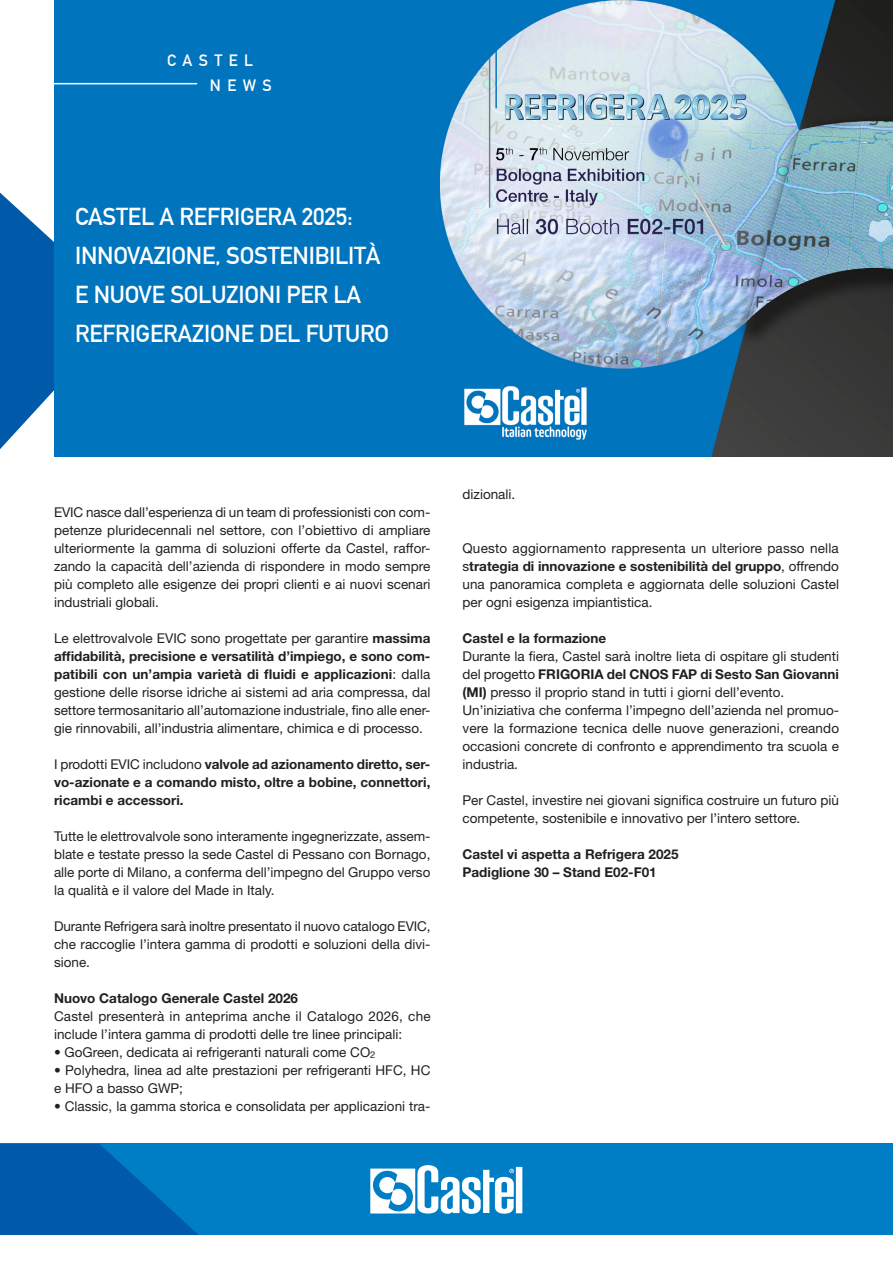
<style>
.page{position:relative;width:893px;height:1263px;background:#fff}
.page>*{position:absolute;margin:0;border:0;box-sizing:border-box;transform-origin:0 0}
.t1{font:700 24px/39px "DIN Alternate";letter-spacing:-.01em;color:#fff}
.t2{font:700 16.05px "DIN Alternate";letter-spacing:.4em;color:#fff}
.t3{font:13.5px/18px "Helvetica Neue LT Std";color:#231f20;text-align:justify}
.t4{font:700 13.5px/18px "Helvetica Neue LT Std";color:#231f20;text-align:justify}
.s1{font-weight:700}
.s2{font-weight:400}
</style>
<div class="page">
<svg style="left:0;top:193px;width:54px;height:256px"></svg>
<div style="left:54px;top:0;width:390px;height:456px;background:#0074bd"></div>
<div style="left:0;top:1144px;width:893px;height:91px;background:#007ec5"></div>
<svg style="left:0;top:1144px;width:199px;height:91px"></svg>
<svg style="left:370px;top:1165px;width:152px;height:49px"></svg>
<hr style="left:47px;top:83px;width:150px;height:1px;background:#fff">
<img style="left:440px;top:0;width:453px;height:456px">
<p class="t2" style="left:167px;top:49px;width:88px">CASTEL</p>
<p class="t2" style="left:210px;top:73px;width:63px">NEWS</p>
<p class="t1" style="left:75px;top:195px;width:315px">CASTEL A REFRIGERA 2025:<br>INNOVAZIONE, SOSTENIBILITÀ<br>E NUOVE SOLUZIONI PER LA<br>REFRIGERAZIONE DEL FUTURO</p>
<p class="t3" style="left:54px;top:503px;width:378px">EVIC nasce dall’esperienza di un team di professionisti con com&shy;petenze pluridecennali nel settore, con l’obiettivo di ampliare ulteriormente la gamma di soluzioni offerte da Castel, raffor&shy;zando la capacità dell’azienda di rispondere in modo sempre più completo alle esigenze dei propri clienti e ai nuovi scenari industriali globali.</p>
<p class="t3" style="left:54px;top:629px;width:378px">Le elettrovalvole EVIC sono progettate per garantire <span class="s1">massima affidabilità, precisione e versatilità d’impiego, e sono com&shy;patibili con un’ampia varietà di fluidi e applicazioni</span>: dalla gestione delle risorse idriche ai sistemi ad aria compressa, dal settore termosanitario all’automazione industriale, fino alle ener&shy;gie rinnovabili, all’industria alimentare, chimica e di processo.</p>
<p class="t4" style="left:54px;top:755px;width:378px"><span class="s2">I prodotti EVIC includono</span> valvole ad azionamento diretto, ser&shy;vo-azionate e a comando misto, oltre a bobine, connettori, ricambi e accessori.</p>
<p class="t3" style="left:54px;top:827px;width:378px">Tutte le elettrovalvole sono interamente ingegnerizzate, assem&shy;blate e testate presso la sede Castel di Pessano con Bornago, alle porte di Milano, a conferma dell’impegno del Gruppo verso la qualità e il valore del Made in Italy.</p>
<p class="t3" style="left:54px;top:917px;width:378px">Durante Refrigera sarà inoltre presentato il nuovo catalogo EVIC, che raccoglie l’intera gamma di prodotti e soluzioni della divi&shy;sione.</p>
<p class="t4" style="left:54px;top:989px;width:246px">Nuovo Catalogo Generale Castel 2026</p>
<p class="t3" style="left:54px;top:1007px;width:378px">Castel presenterà in anteprima anche il Catalogo 2026, che include l’intera gamma di prodotti delle tre linee principali:</p>
<p class="t3" style="left:54px;top:1043px;width:323px">• GoGreen, dedicata ai refrigeranti naturali come CO<sub>2</sub></p>
<p class="t3" style="left:54px;top:1061px;width:378px">• Polyhedra, linea ad alte prestazioni per refrigeranti HFC, HC e HFO a basso GWP;</p>
<p class="t3" style="left:54px;top:1097px;width:378px">• Classic, la gamma storica e consolidata per applicazioni tra-</p>
<p class="t3" style="left:463px;top:485px;width:54px">dizionali.</p>
<p class="t3" style="left:463px;top:539px;width:378px">Questo aggiornamento rappresenta un ulteriore passo nella s<span class="s1">trategia di innovazione e sostenibilità del gruppo</span>, offrendo una panoramica completa e aggiornata delle soluzioni Castel per ogni esigenza impiantistica.</p>
<p class="t4" style="left:463px;top:629px;width:145px">Castel e la formazione</p>
<p class="t3" style="left:463px;top:647px;width:378px">Durante la fiera, Castel sarà inoltre lieta di ospitare gli studenti del progetto <span class="s1">FRIGORIA del CNOS FAP di Sesto San Giovanni (MI)</span> presso il proprio stand in tutti i giorni dell’evento.</p>
<p class="t3" style="left:463px;top:701px;width:378px">Un’iniziativa che conferma l’impegno dell’azienda nel promuo&shy;vere la formazione tecnica delle nuove generazioni, creando occasioni concrete di confronto e apprendimento tra scuola e industria.</p>
<p class="t3" style="left:463px;top:791px;width:378px">Per Castel, investire nei giovani significa costruire un futuro più competente, sostenibile e innovativo per l’intero settore.</p>
<p class="t4" style="left:463px;top:845px;width:217px">Castel vi aspetta a Refrigera 2025</p>
<p class="t4" style="left:463px;top:863px;width:196px">Padiglione 30 – Stand E02-F01</p>
</div>
